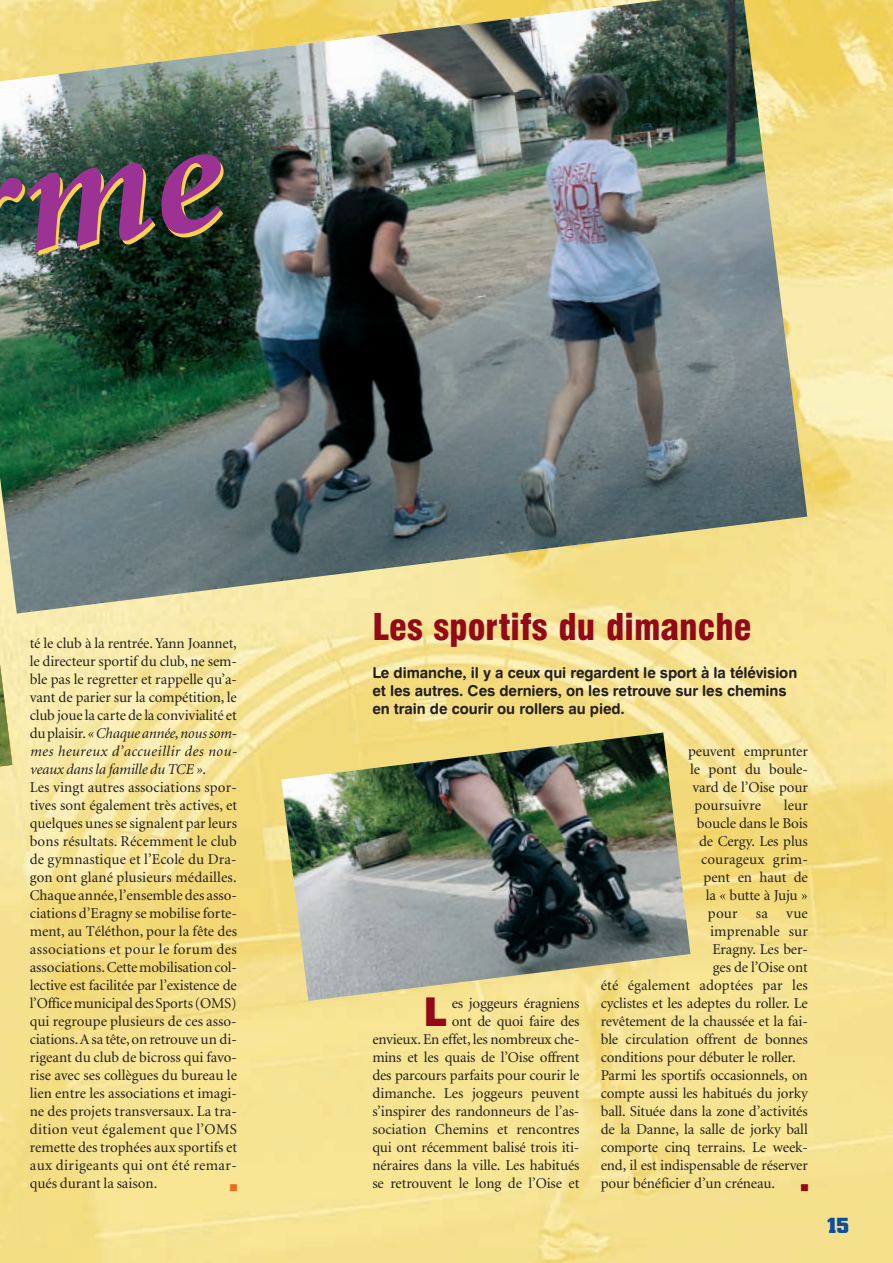
<style>
.page{position:relative;width:893px;height:1263px;background:#fff}
.page>*{position:absolute;margin:0;border:0;box-sizing:border-box;transform-origin:0 0}
.t1{font:36.6px "Swiss 721 BT Black No 2";color:#940917}
.t2{font:900 condensed 36px "Swiss 721 BT";color:#940917}
.t3{font:700 19.5px "Civic";color:#0d4da1}
.t4{font:15px/18px "Minion";letter-spacing:-.01em;color:#231f20;text-align:right}
.t5{font:15px/18px "Swiss 721 BT Bold Rounded";letter-spacing:-.005em;color:#231f20}
.t6{font:15px "Minion";letter-spacing:.01em;color:#231f20}
.t7{font:12px "Wingdings";color:#ea6d1f}
.t8{font:12px "Wingdings";color:#940917}
.s1{font-style:italic}
</style>
<div class="page">
<img style="left:0;top:0;width:893px;height:1263px">
<img style="left:0;top:0;width:807px;height:614px">
<svg style="left:0;top:467px;width:12px;height:356px;background:#cdcc99"></svg>
<img style="left:0;top:664px;width:12px;height:103px">
<img style="left:281px;top:732px;width:409px;height:269px">
<svg style="left:25px;top:152px;width:203px;height:100px;background:#1f3c2e"></svg>
<p class="t4" style="left:30px;top:635px;width:209px;text-align:left">té le club à la rentrée.Yann Joannet, le directeur sportif du club, ne sem&shy;ble pas le regretter et rappelle qu’a&shy;vant de parier sur la compétition, le club joue la carte de la convivialité et du plaisir.<span class="s1">«Chaque année,nous som&shy;mes heureux d’accueillir des nou&shy;veaux dans la famille du TCE »</span>.<br>Les vingt autres associations spor&shy;tives sont également très actives, et quelques unes se signalent par leurs bons résultats. Récemment le club de gymnastique et l’Ecole du Dra&shy;gon ont glané plusieurs médailles.<br>Chaque année,l’ensemble des asso&shy;ciations d’Eragny se mobilise forte&shy;ment, au Téléthon, pour la fête des associations et pour le forum des associations. Cette mobilisation col&shy;lective est facilitée par l’existence de l’Office municipal des Sports (OMS) qui regroupe plusieurs de ces asso&shy;ciations.A sa tête, on retrouve un di&shy;rigeant du club de bicross qui favo&shy;rise avec ses collègues du bureau le lien entre les associations et imagi&shy;ne des projets transversaux. La tra&shy;dition veut également que l’OMS remette des trophées aux sportifs et aux dirigeants qui ont été remar&shy;qués durant la saison.</p>
<p class="t7" style="left:229px;top:1180px;width:10px">■</p>
<h2 class="t2" style="left:372px;top:612px;width:381px">Les sportifs du dimanche</h2>
<p class="t5" style="left:372px;top:665px;width:426px">Le dimanche, il y a ceux qui regardent le sport à la télévision et les autres. Ces derniers, on les retrouve sur les chemins en train de courir ou rollers au pied.</p>
<p class="t4" style="left:688px;top:743px;width:121px;text-align:justify">peuvent emprunter le pont du boule&shy;vard de l’Oise pour poursuivre</p>
<p class="t4" style="left:784px;top:797px;width:26px">leur</p>
<p class="t4" style="left:697px;top:815px;width:113px">boucle dans le Bois</p>
<p class="t4" style="left:699px;top:833px;width:110px">de Cergy. Les plus</p>
<p class="t4" style="left:701px;top:851px;width:108px">courageux grim-</p>
<p class="t4" style="left:703px;top:869px;width:106px">pent en haut de</p>
<p class="t4" style="left:706px;top:887px;width:104px">la « butte à Juju »</p>
<p class="t6" style="left:708px;top:907px;width:101px">pour sa vue</p>
<p class="t6" style="left:710px;top:925px;width:99px">imprenable sur</p>
<p class="t4" style="left:712px;top:941px;width:97px">Eragny. Les ber-</p>
<p class="t4" style="left:713px;top:959px;width:96px">ges de l’Oise ont</p>
<p class="t6" style="left:601px;top:979px;width:209px">été également adoptées par les</p>
<p class="t4" style="left:601px;top:995px;width:209px">cyclistes et les adeptes du roller. Le</p>
<p class="t4" style="left:601px;top:1013px;width:209px">revêtement de la chaussée et la fai-</p>
<p class="t4" style="left:601px;top:1031px;width:208px">ble circulation offrent de bonnes</p>
<p class="t4" style="left:601px;top:1049px;width:196px">conditions pour débuter le roller.</p>
<p class="t4" style="left:601px;top:1067px;width:209px">Parmi les sportifs occasionnels, on</p>
<p class="t4" style="left:601px;top:1085px;width:208px">compte aussi les habitués du jorky</p>
<p class="t4" style="left:601px;top:1103px;width:208px">ball. Située dans la zone d’activités</p>
<p class="t4" style="left:601px;top:1121px;width:208px">de la Danne, la salle de jorky ball</p>
<p class="t4" style="left:601px;top:1139px;width:209px">comporte cinq terrains. Le week-</p>
<p class="t4" style="left:601px;top:1157px;width:209px">end, il est indispensable de réserver</p>
<p class="t4" style="left:601px;top:1175px;width:176px">pour bénéficier d’un créneau.</p>
<h1 class="t1" style="left:424px;top:997px;width:25px">L</h1>
<p class="t4" style="left:372px;top:995px;width:209px">es joggeurs éragniens<br>ont de quoi faire des<br>envieux. En effet, les nombreux che&shy;mins et les quais de l’Oise offrent des parcours parfaits pour courir le dimanche. Les joggeurs peuvent s’inspirer des randonneurs de l’as&shy;sociation Chemins et rencontres qui ont récemment balisé trois iti&shy;néraires dans la ville. Les habitués se retrouvent le long de l’Oise et</p>
<p class="t8" style="left:800px;top:1181px;width:10px">■</p>
<h3 class="t3" style="left:827px;top:1215px;width:24px">15</h3>
</div>
